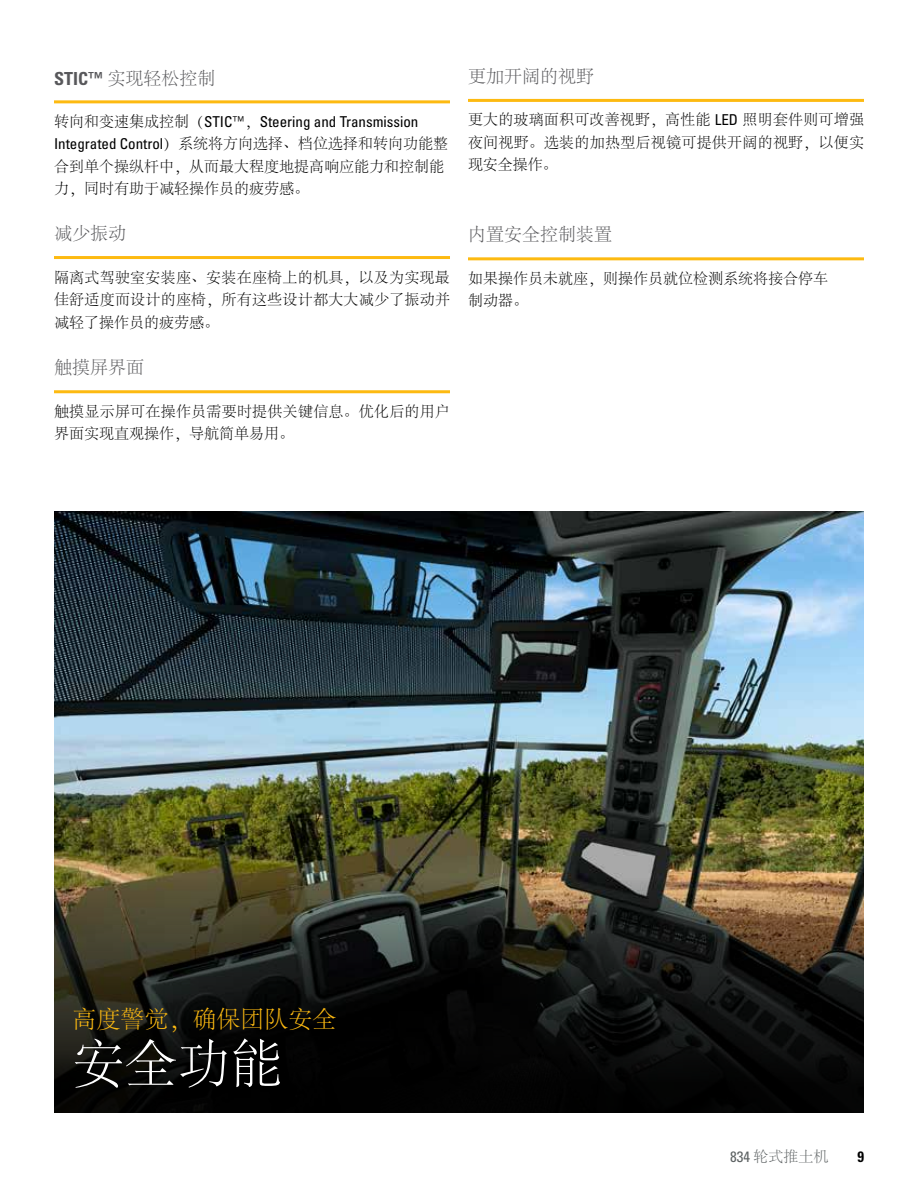
<style>
.page{position:relative;width:918px;height:1188px;background:#fff}
.page>*{position:absolute;margin:0;border:0;box-sizing:border-box;transform-origin:0 0}
.t1{font:300 52.5px "Adobe Song Std";color:#fff}
.t2{font:300 24px "Adobe Song Std";color:#fdba11}
.t3{font:300 18px "Adobe Song Std";color:#58585b}
.t4{font:300 15px/22.5px "Adobe Song Std";color:#000}
.t5{font:condensed 15px "Univers LTCYR 57";color:#000}
.t6{font:300 15px "Adobe Song Std";color:#5d6263}
.t7{font:15px "Univers LTCYR 67 Bold Cond";color:#000}
.s1{font-family:"Univers LTCYR 67 Bold Cond";font-weight:400}
.s2{font-family:"Adobe Song Std";font-weight:300;font-stretch:normal}
.s3{font-family:"Univers LTCYR 57";font-weight:400;font-stretch:condensed}
</style>
<div class="page">
<img style="left:54px;top:512px;width:810px;height:600px">
<hr style="left:54px;top:100px;width:396px;height:3px;background:#fdba11">
<hr style="left:54px;top:256px;width:396px;height:3px;background:#fdba11">
<hr style="left:468px;top:257px;width:396px;height:3px;background:#fdba11">
<hr style="left:468px;top:99px;width:396px;height:3px;background:#fdba11">
<hr style="left:54px;top:390px;width:396px;height:3px;background:#fdba11">
<p class="t3" style="left:54px;top:68px;width:163px"><span class="s1">STIC™</span> 实现轻松控制</p>
<p class="t5" style="left:54px;top:112px;width:366px"><span class="s2">转向和变速集成控制（</span>STIC™<span class="s2">，</span>Steering and Transmission</p>
<p class="t4" style="left:54px;top:133px;width:396px"><span class="s3">Integrated Control</span>）系统将方向选择、档位选择和转向功能整合到单个操纵杆中，从而最大程度地提高响应能力和控制能力，同时有助于减轻操作员的疲劳感。</p>
<p class="t3" style="left:468px;top:67px;width:127px">更加开阔的视野</p>
<p class="t4" style="left:468px;top:109px;width:398px;text-align:justify">更大的玻璃面积可改善视野，高性能 <span class="s3">LED</span> 照明套件则可增强夜间视野。选装的加热型后视镜可提供开阔的视野，以便实现安全操作。</p>
<p class="t3" style="left:54px;top:224px;width:73px">减少振动</p>
<p class="t3" style="left:468px;top:225px;width:145px">内置安全控制装置</p>
<p class="t4" style="left:54px;top:266px;width:398px;text-align:justify">隔离式驾驶室安装座、安装在座椅上的机具，以及为实现最佳舒适度而设计的座椅，所有这些设计都大大减少了振动并减轻了操作员的疲劳感。</p>
<p class="t3" style="left:54px;top:358px;width:91px">触摸屏界面</p>
<p class="t4" style="left:54px;top:401px;width:398px">触摸显示屏可在操作员需要时提供关键信息。优化后的用户界面实现直观操作，导航简单易用。</p>
<p class="t4" style="left:468px;top:268px;width:361px">如果操作员未就座，则操作员就位检测系统将接合停车制动器。</p>
<h2 class="t2" style="left:72px;top:1006px;width:266px">高度警觉，确保团队安全</h2>
<h1 class="t1" style="left:72px;top:1036px;width:212px">安全功能</h1>
<p class="t6" style="left:730px;top:1148px;width:100px"><span class="s3">834</span> 轮式推土机</p>
<p class="t7" style="left:857px;top:1147px;width:8px">9</p>
</div>
